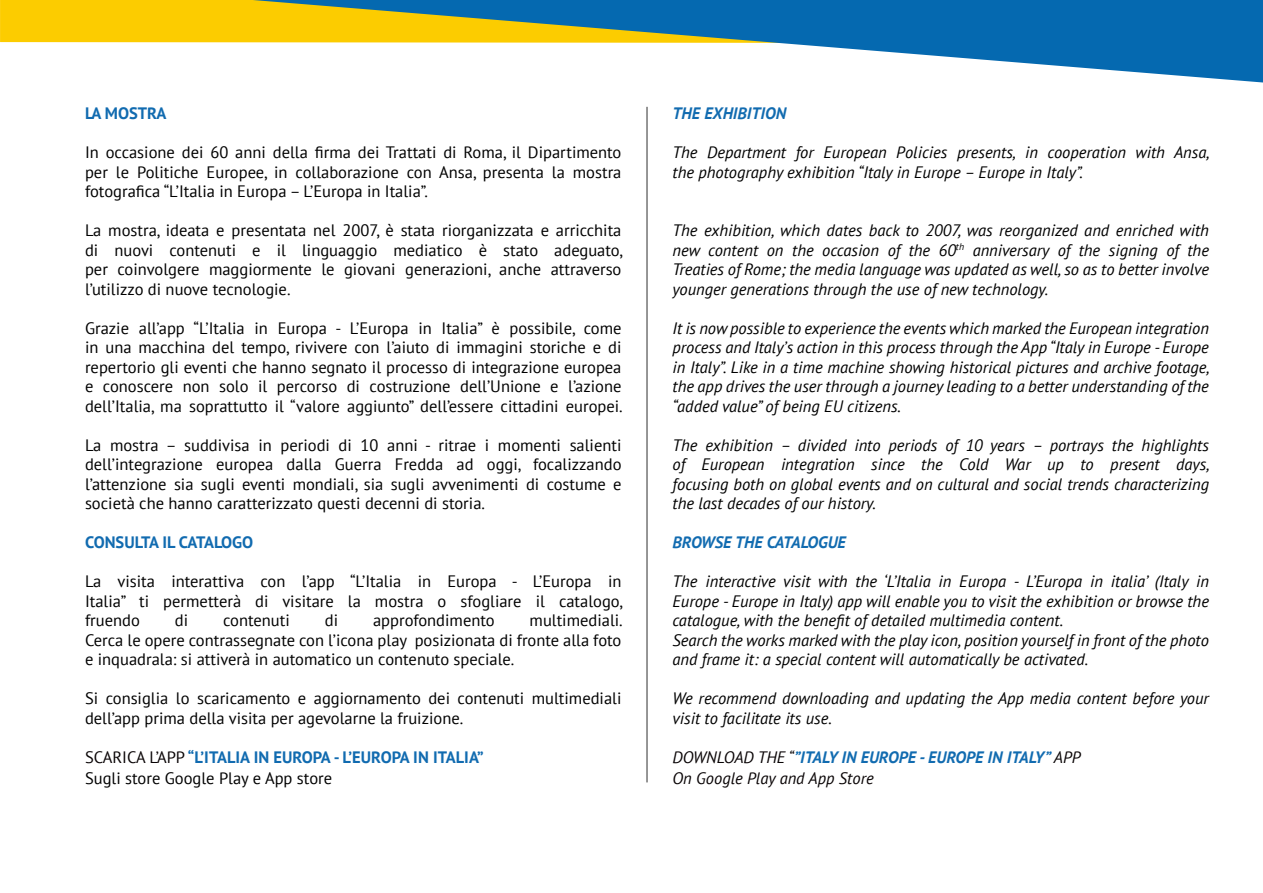
<style>
.page{position:relative;width:1263px;height:893px;background:#fff}
.page>*{position:absolute;margin:0;border:0;box-sizing:border-box;transform-origin:0 0}
.t1{font:16.5px/19.5px "PT Sans";color:#000;text-align:justify}
.t2{font:italic 16.5px/19.5px "PT Sans";color:#000}
.t3{font:700 16.5px/21px "PT Sans";color:#116bb0}
.t4{font:italic 16.5px/21px "PT Sans";color:#090405}
.t5{font:italic 700 16.5px "PT Sans";color:#116bb0}
.s1{font-weight:400;color:#090405}
.s2{font-weight:400;color:#000}
.s3{font-weight:700;color:#116bb0}
</style>
<div class="page">
<div style="left:0;top:0;width:253px;height:43px;background:#fccc00"></div>
<hr style="left:646px;top:107px;width:2px;height:675px;background:#747474">
<svg style="left:253px;top:0;width:1010px;height:83px"></svg>
<p class="t3" style="left:85px;top:103px;width:83px">LA MOSTRA</p>
<p class="t1" style="left:85px;top:142px;width:538px">In occasione dei 60 anni della firma dei Trattati di Roma, il Dipartimento per le Politiche Europee, in collaborazione con Ansa, presenta la mostra fotografica “L’Italia in Europa – L’Europa in Italia”.</p>
<p class="t1" style="left:85px;top:220px;width:539px">La mostra, ideata e presentata nel 2007, è stata riorganizzata e arricchita di nuovi contenuti e il linguaggio mediatico è stato adeguato, per coinvolgere maggiormente le giovani generazioni, anche attraverso l’utilizzo di nuove tecnologie.</p>
<p class="t1" style="left:85px;top:318px;width:539px">Grazie all’app “L’Italia in Europa - L’Europa in Italia” è possibile, come in una macchina del tempo, rivivere con l’aiuto di immagini storiche e di repertorio gli eventi che hanno segnato il processo di integrazione europea e conoscere non solo il percorso di costruzione dell’Unione e l’azione dell’Italia, ma soprattutto il “valore aggiunto” dell’essere cittadini europei.</p>
<p class="t1" style="left:85px;top:435px;width:538px">La mostra – suddivisa in periodi di 10 anni - ritrae i momenti salienti dell’integrazione europea dalla Guerra Fredda ad oggi, focalizzando l’attenzione sia sugli eventi mondiali, sia sugli avvenimenti di costume e società che hanno caratterizzato questi decenni di storia.</p>
<p class="t3" style="left:85px;top:532px;width:170px">CONSULTA IL CATALOGO</p>
<p class="t1" style="left:85px;top:571px;width:539px">La visita interattiva con l’app “L’Italia in Europa - L’Europa in Italia” ti permetterà di visitare la mostra o sfogliare il catalogo, fruendo</p>
<p class="t1" style="left:85px;top:610px;width:539px;text-indent:445px">multimediali.<br>Cerca le opere contrassegnate con l’icona play posizionata di fronte alla foto e inquadrala: si attiverà in automatico un contenuto speciale.</p>
<p class="t1" style="left:85px;top:688px;width:538px">Si consiglia lo scaricamento e aggiornamento dei contenuti multimediali dell’app prima della visita per agevolarne la fruizione.</p>
<p class="t3" style="left:85px;top:746px;width:400px"><span class="s1">SCARICA L’APP</span> “L’ITALIA IN EUROPA - L’EUROPA IN ITALIA”<br><span class="s2">Sugli store Google Play e App store</span></p>
<p class="t1" style="left:175px;top:610px;width:15px">di</p>
<p class="t1" style="left:223px;top:610px;width:68px">contenuti</p>
<p class="t1" style="left:325px;top:610px;width:15px">di</p>
<p class="t1" style="left:373px;top:610px;width:123px">approfondimento</p>
<p class="t5" style="left:672px;top:103px;width:115px">THE EXHIBITION</p>
<p class="t2" style="left:672px;top:142px;width:538px">The Department for European Policies presents, in cooperation with Ansa, the photography exhibition “Italy in Europe – Europe in Italy”.</p>
<p class="t2" style="left:672px;top:220px;width:538px;text-align:justify">The exhibition, which dates back to 2007, was reorganized and enriched with new content on the occasion of the 60<sup>th</sup> anniversary of the signing of the Treaties of Rome; the media language was updated as well, so as to better involve younger generations through the use of new technology.</p>
<p class="t2" style="left:672px;top:318px;width:538px;text-align:justify">It is now possible to experience the events which marked the European integration process and Italy’s action in this process through the App “Italy in Europe - Europe in Italy”. Like in a time machine showing historical pictures and archive footage, the app drives the user through a journey leading to a better understanding of the “added value” of being EU citizens.</p>
<p class="t2" style="left:672px;top:435px;width:538px;text-align:justify">The exhibition – divided into periods of 10 years – portrays the highlights of European integration since the Cold War up to present days, focusing both on global events and on cultural and social trends characterizing the last decades of our history.</p>
<p class="t5" style="left:672px;top:531px;width:175px">BROWSE THE CATALOGUE</p>
<p class="t2" style="left:672px;top:571px;width:538px">The interactive visit with the ‘L’Italia in Europa - L’Europa in italia’ (Italy in Europe - Europe in Italy) app will enable you to visit the exhibition or browse the catalogue, with the benefit of detailed multimedia content.<br>Search the works marked with the play icon, position yourself in front of the photo and frame it: a special content will automatically be activated.</p>
<p class="t2" style="left:672px;top:688px;width:538px">We recommend downloading and updating the App media content before your visit to facilitate its use.</p>
<p class="t4" style="left:672px;top:746px;width:410px">DOWNLOAD THE “<span class="s3">”ITALY IN EUROPE - EUROPE IN ITALY”</span> APP<br>On Google Play and App Store</p>
</div>
